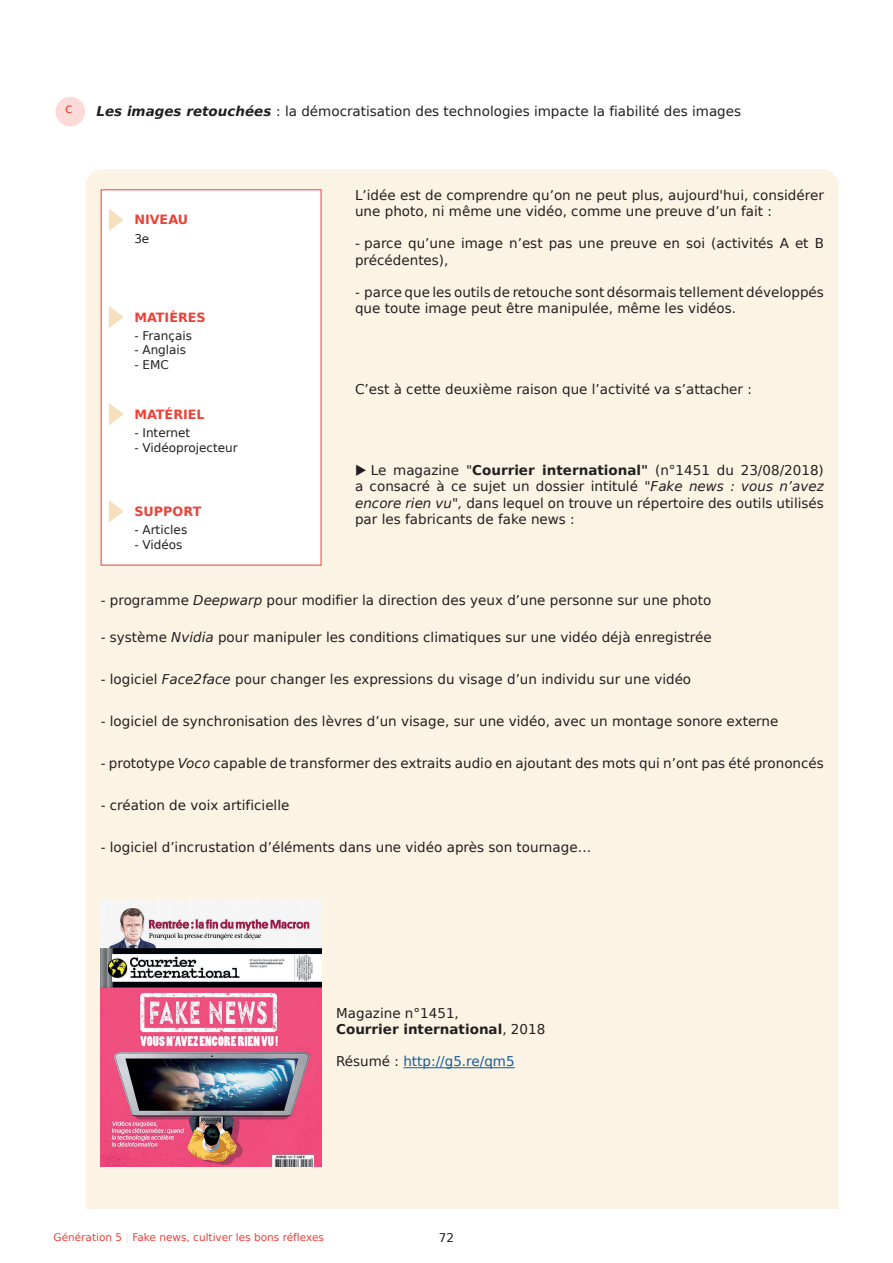
<style>
.page{position:relative;width:893px;height:1263px;background:#fff}
.page>*{position:absolute;margin:0;border:0;box-sizing:border-box;transform-origin:0 0}
.t1{font:13.5px/16.2px "Bitstream Vera Sans";color:#231f20}
.t2{font:700 13.5px/16.2px "Bitstream Vera Sans";color:#231f20}
.t3{font:13.5px "Bitstream Vera Sans";color:#175d9e}
.t4{font:13.5px "Bitstream Vera Sans";color:#eb4238}
.t5{font:700 12.75px "Bitstream Vera Sans";color:#eb4238}
.t6{font:12px "Bitstream Vera Sans";color:#231f20}
.t7{font:10.5px "Bitstream Vera Sans";color:#eb423b}
.s1{font-weight:700;font-style:italic}
.s2{font-weight:700}
.s3{font-style:italic}
.s4{font-weight:400}
.s5{color:#231f20}
.s6{color:#f6e0bc}
</style>
<div class="page">
<div style="left:86px;top:169px;width:753px;height:1040px;background:#fbf3e3"></div>
<div style="left:55px;top:96px;width:31px;height:31px;background:#fcdad9;border-radius:50%"></div>
<div style="left:54px;top:95px;width:33px;height:33px;border:2px solid #fff;border-radius:50%"></div>
<img style="left:101px;top:900px;width:220px;height:267px">
<hr style="left:403px;top:1067px;width:112px;height:1px;background:#175d9e">
<div style="left:101px;top:189px;width:220px;height:376px;background:#fff"></div>
<svg style="left:109px;top:209px;width:15px;height:22px"></svg>
<svg style="left:109px;top:500px;width:15px;height:23px"></svg>
<svg style="left:109px;top:403px;width:15px;height:22px"></svg>
<svg style="left:109px;top:306px;width:15px;height:22px"></svg>
<svg style="left:356px;top:464px;width:10px;height:12px"></svg>
<p class="t4" style="left:65px;top:100px;width:9px">c</p>
<p class="t1" style="left:97px;top:103px;width:646px"><span class="s1">Les images retouchées</span> : la démocratisation des technologies impacte la fiabilité des images</p>
<p class="t5" style="left:134px;top:213px;width:55px">NIVEAU</p>
<p class="t6" style="left:134px;top:232px;width:17px">3e</p>
<p class="t5" style="left:134px;top:310px;width:73px">MATIÈRES</p>
<p class="t6" style="left:134px;top:329px;width:59px">- Français</p>
<p class="t6" style="left:134px;top:343px;width:53px">- Anglais</p>
<p class="t6" style="left:134px;top:358px;width:36px">- EMC</p>
<p class="t5" style="left:134px;top:407px;width:72px">MATÉRIEL</p>
<p class="t6" style="left:134px;top:426px;width:57px">- Internet</p>
<p class="t6" style="left:134px;top:440px;width:105px">- Vidéoprojecteur</p>
<p class="t5" style="left:134px;top:504px;width:69px">SUPPORT</p>
<p class="t6" style="left:134px;top:523px;width:54px">- Articles</p>
<p class="t6" style="left:134px;top:538px;width:50px">- Vidéos</p>
<p class="t1" style="left:355px;top:187px;width:470px">L’idée est de comprendre qu’on ne peut plus, aujourd'hui, considérer une photo, ni même une vidéo, comme une preuve d’un fait :</p>
<p class="t1" style="left:355px;top:236px;width:470px">- parce qu’une image n’est pas une preuve en soi (activités A et B précédentes),</p>
<p class="t1" style="left:355px;top:284px;width:470px">- parce que les outils de retouche sont désormais tellement développés que toute image peut être manipulée, même les vidéos.</p>
<p class="t1" style="left:355px;top:381px;width:398px">C’est à cette deuxième raison que l’activité va s’attacher :</p>
<p class="t1" style="left:355px;top:462px;width:470px;text-align:justify;text-indent:16px">Le magazine "<span class="s2">Courrier international"</span> (n°1451 du 23/08/2018) a consacré à ce sujet un dossier intitulé "<span class="s3">Fake news : vous n’avez encore rien vu",</span> dans lequel on trouve un répertoire des outils utilisés par les fabricants de fake news :</p>
<p class="t1" style="left:101px;top:592px;width:612px">- programme <span class="s3">Deepwarp</span> pour modifier la direction des yeux d’une personne sur une photo</p>
<p class="t1" style="left:101px;top:629px;width:612px">- système <span class="s3">Nvidia</span> pour manipuler les conditions climatiques sur une vidéo déjà enregistrée</p>
<p class="t1" style="left:101px;top:671px;width:592px">- logiciel <span class="s3">Face2face</span> pour changer les expressions du visage d’un individu sur une vidéo</p>
<p class="t1" style="left:101px;top:713px;width:679px">- logiciel de synchronisation des lèvres d’un visage, sur une vidéo, avec un montage sonore externe</p>
<p class="t1" style="left:101px;top:755px;width:725px">- prototype <span class="s3">Voco</span> capable de transformer des extraits audio en ajoutant des mots qui n’ont pas été prononcés</p>
<p class="t1" style="left:101px;top:797px;width:190px">- création de voix artificielle</p>
<p class="t1" style="left:101px;top:839px;width:492px">- logiciel d’incrustation d’éléments dans une vidéo après son tournage…</p>
<p class="t2" style="left:336px;top:1005px;width:211px"><span class="s4">Magazine n°1451,<br></span>Courrier international<span class="s4">, 2018</span></p>
<p class="t3" style="left:336px;top:1054px;width:180px"><span class="s5">Résumé :</span> http://g5.re/qm5</p>
<p class="t7" style="left:54px;top:1231px;width:272px">Génération 5 <span class="s6">|</span> Fake news, cultiver les bons réflexes</p>
<p class="t6" style="left:439px;top:1230px;width:17px">72</p>
</div>
